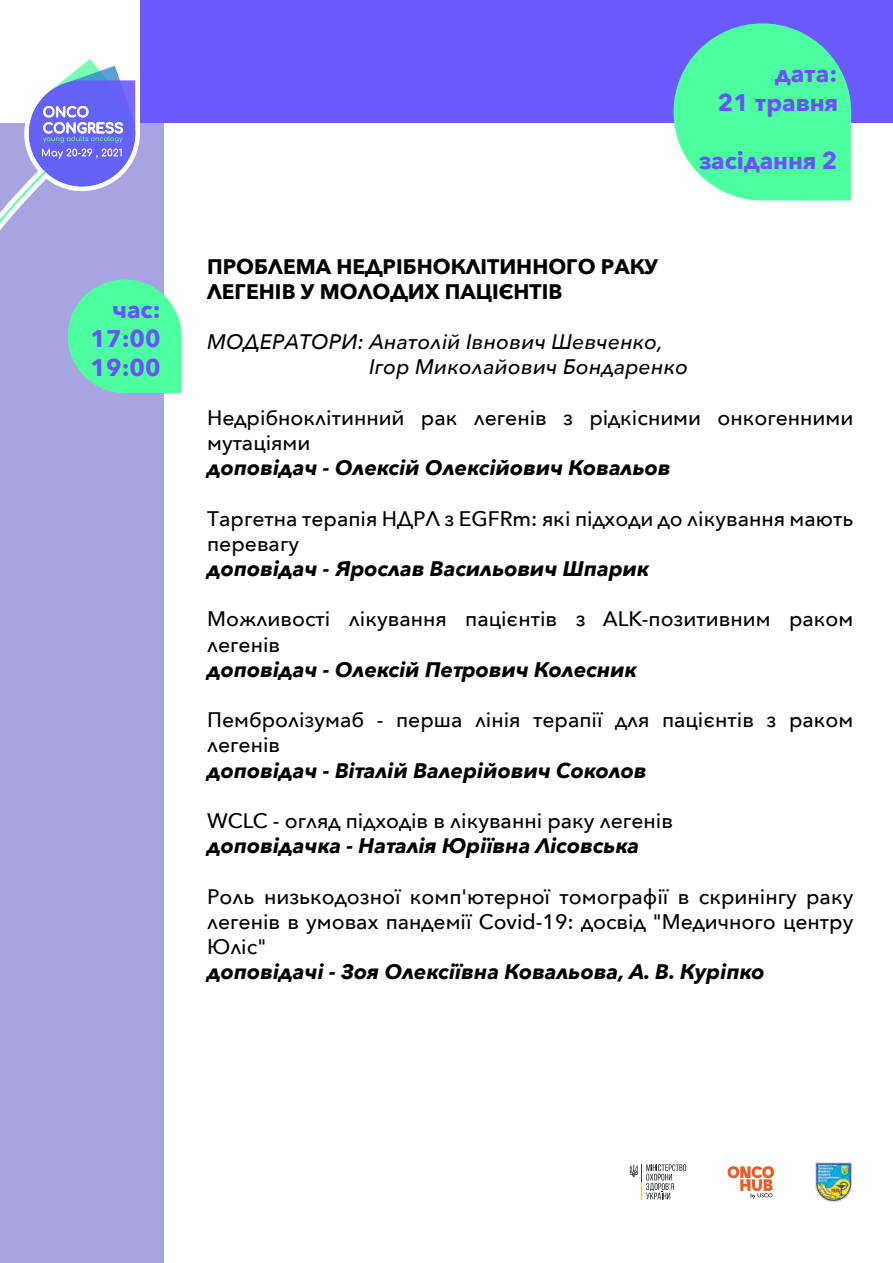
<style>
.page{position:relative;width:893px;height:1263px;background:#fff}
.page>*{position:absolute;margin:0;border:0;box-sizing:border-box;transform-origin:0 0}
.t1{font:700 24px/28.8px "Avenir Next";color:#6a52ff;text-align:right}
.t2{font:500 21px/25.2px "Avenir Next";color:#000}
.t3{font:italic 700 21px "Avenir Next";color:#000}
.t4{font:italic 500 21px/25.2px "Avenir Next";color:#000}
.t5{font:700 21px/25.2px "Avenir Next";color:#000}
</style>
<div class="page">
<div style="left:0;top:123px;width:164px;height:1140px;background:#a7a4e0"></div>
<svg style="left:0;top:59px;width:182px;height:334px"></svg>
<svg style="left:827px;top:1162px;width:25px;height:40px"></svg>
<img style="left:815px;top:1162px;width:36px;height:39px">
<svg style="left:727px;top:1166px;width:47px;height:33px"></svg>
<svg style="left:629px;top:1164px;width:58px;height:36px"></svg>
<div style="left:140px;top:0;width:753px;height:123px;background:#6b5aff"></div>
<svg style="left:673px;top:23px;width:178px;height:177px"></svg>
<p class="t1" style="left:91px;top:295px;width:71px;text-align:justify;text-indent:22px">час:<br>17:00<br>19:00</p>
<p class="t1" style="left:718px;top:59px;width:121px">дата:<br>21 травня</p>
<p class="t1" style="left:699px;top:145px;width:139px">засідання 2</p>
<p class="t5" style="left:207px;top:253px;width:453px">ПРОБЛЕМА НЕДРІБНОКЛІТИННОГО РАКУ<br>ЛЕГЕНІВ У МОЛОДИХ ПАЦІЄНТІВ</p>
<p class="t4" style="left:369px;top:328px;width:321px;text-indent:-162px">МОДЕРАТОРИ: Анатолій Івнович Шевченко,<br>Ігор Миколайович Бондаренко</p>
<p class="t2" style="left:207px;top:404px;width:648px">Недрібноклітинний рак легенів з рідкісними онкогенними мутаціями</p>
<p class="t3" style="left:207px;top:450px;width:465px">доповідач - Олексій Олексійович Ковальов</p>
<p class="t2" style="left:207px;top:505px;width:648px">Таргетна терапія НДРЛ з EGFRm: які підходи до лікування мають перевагу</p>
<p class="t3" style="left:207px;top:550px;width:443px">доповідач - Ярослав Васильович Шпарик</p>
<p class="t2" style="left:207px;top:606px;width:648px">Можливості лікування пацієнтів з ALK-позитивним раком легенів</p>
<p class="t3" style="left:207px;top:651px;width:431px">доповідач - Олексій Петрович Колесник</p>
<p class="t2" style="left:207px;top:707px;width:648px">Пембролізумаб - перша лінія терапії для пацієнтів з раком легенів</p>
<p class="t3" style="left:207px;top:752px;width:441px">доповідач - Віталій Валерійович Соколов</p>
<p class="t2" style="left:207px;top:807px;width:467px">WCLC - огляд підходів в лікуванні раку легенів</p>
<p class="t3" style="left:207px;top:828px;width:434px">доповідачка - Наталія Юріївна Лісовська</p>
<p class="t2" style="left:207px;top:883px;width:648px;text-align:justify">Роль низькодозної комп'ютерної томографії в скринінгу раку легенів в умовах пандемії Covid-19: досвід "Медичного центру Юліс"</p>
<p class="t3" style="left:207px;top:954px;width:559px">доповідачі - Зоя Олексіївна Ковальова, А. В. Куріпко</p>
</div>
